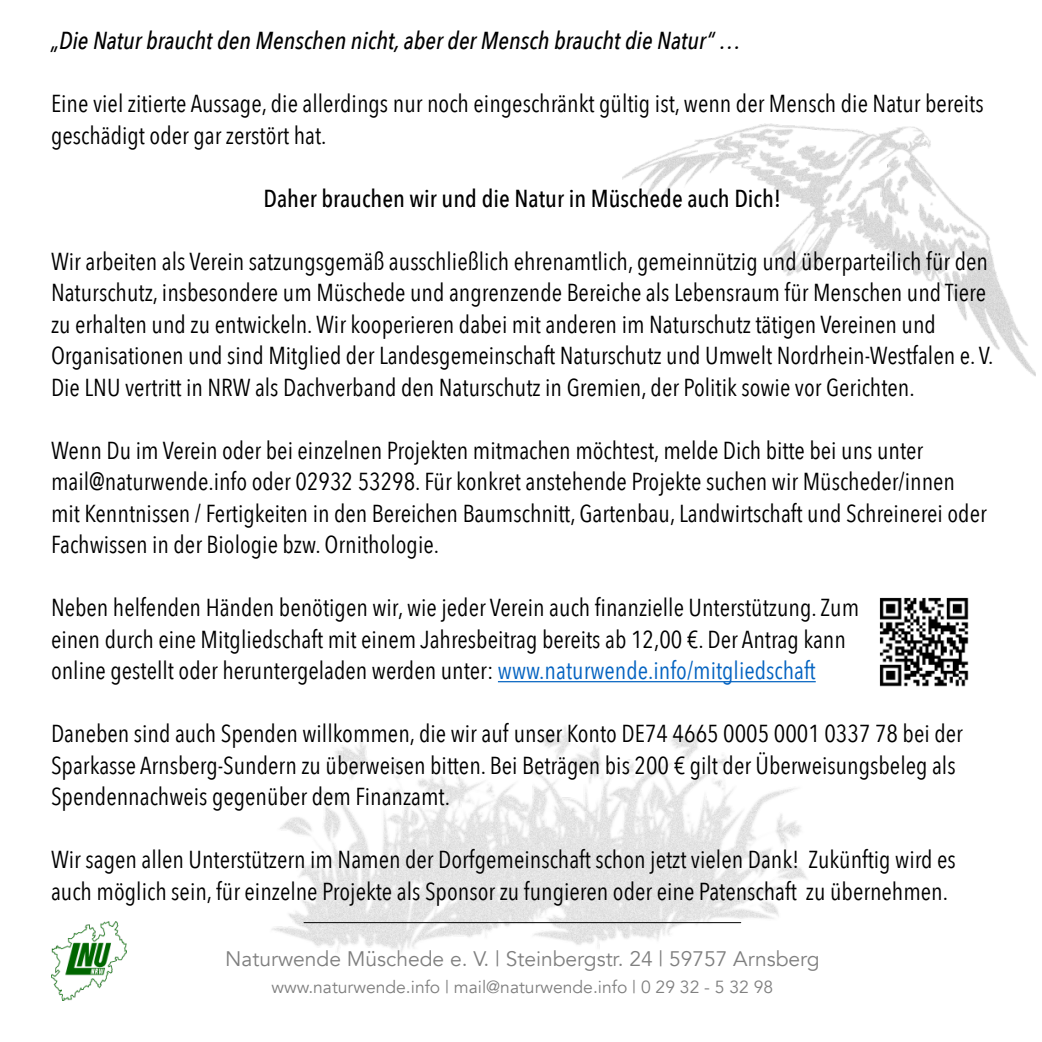
<style>
.page{position:relative;width:1042px;height:1042px;background:#fff}
.page>*{position:absolute;margin:0;border:0;box-sizing:border-box;transform-origin:0 0}
.t1{font:24.5px/31.5px "Avenir Next Condensed";color:#000}
.t2{font:italic 500 24.5px "Avenir Next Condensed";color:#000}
.t3{font:500 24.5px "Avenir Next Condensed";color:#000}
.t4{font:21px "Avenir";color:#808080}
.t5{font:17.5px "Avenir";color:#808080}
.s1{color:#0463c1}
</style>
<div class="page">
<img style="left:272px;top:727px;width:535px;height:225px">
<img style="left:622px;top:123px;width:414px;height:253px">
<img style="left:879px;top:597px;width:90px;height:90px">
<svg style="left:304px;top:922px;width:437px;height:1px"></svg>
<hr style="left:498px;top:681px;width:318px;height:1px;background:#0463c1">
<img style="left:51px;top:922px;width:75px;height:78px">
<p class="t2" style="left:51px;top:25px;width:691px">„Die Natur braucht den Menschen nicht, aber der Mensch braucht die Natur“ …</p>
<p class="t1" style="left:51px;top:89px;width:934px">Eine viel zitierte Aussage, die allerdings nur noch eingeschränkt gültig ist, wenn der Mensch die Natur bereits geschädigt oder gar zerstört hat.</p>
<p class="t3" style="left:263px;top:182px;width:519px">Daher brauchen wir und die Natur in Müschede auch Dich!</p>
<p class="t1" style="left:51px;top:246px;width:944px">Wir arbeiten als Verein satzungsgemäß ausschließlich ehrenamtlich, gemeinnützig und überparteilich für den Naturschutz, insbesondere um Müschede und angrenzende Bereiche als Lebensraum für Menschen und Tiere zu erhalten und zu entwickeln. Wir kooperieren dabei mit anderen im Naturschutz tätigen Vereinen und Organisationen und sind Mitglied der Landesgemeinschaft Naturschutz und Umwelt Nordrhein-Westfalen e. V.<br>Die LNU vertritt in NRW als Dachverband den Naturschutz in Gremien, der Politik sowie vor Gerichten.</p>
<p class="t1" style="left:51px;top:435px;width:937px">Wenn Du im Verein oder bei einzelnen Projekten mitmachen möchtest, melde Dich bitte bei uns unter mail@naturwende.info oder 02932 53298. Für konkret anstehende Projekte suchen wir Müscheder/innen mit Kenntnissen / Fertigkeiten in den Bereichen Baumschnitt, Gartenbau, Landwirtschaft und Schreinerei oder Fachwissen in der Biologie bzw. Ornithologie.</p>
<p class="t1" style="left:51px;top:593px;width:810px">Neben helfenden Händen benötigen wir, wie jeder Verein auch finanzielle Unterstützung. Zum einen durch eine Mitgliedschaft mit einem Jahresbeitrag bereits ab 12,00 €. Der Antrag kann online gestellt oder heruntergeladen werden unter: <span class="s1">www.naturwende.info/mitgliedschaft</span></p>
<p class="t1" style="left:51px;top:719px;width:913px">Daneben sind auch Spenden willkommen, die wir auf unser Konto DE74 4665 0005 0001 0337 78 bei der<br>Sparkasse Arnsberg-Sundern zu überweisen bitten. Bei Beträgen bis 200 € gilt der Überweisungsbeleg als<br>Spendennachweis gegenüber dem Finanzamt.</p>
<p class="t1" style="left:51px;top:845px;width:906px">Wir sagen allen Unterstützern im Namen der Dorfgemeinschaft schon jetzt vielen Dank! Zukünftig wird es auch möglich sein, für einzelne Projekte als Sponsor zu fungieren oder eine Patenschaft zu übernehmen.</p>
<p class="t4" style="left:225px;top:945px;width:596px">Naturwende Müschede e. V. | Steinbergstr. 24 | 59757 Arnsberg</p>
<p class="t5" style="left:271px;top:975px;width:503px">www.naturwende.info | mail@naturwende.info | 0 29 32 - 5 32 98</p>
</div>
